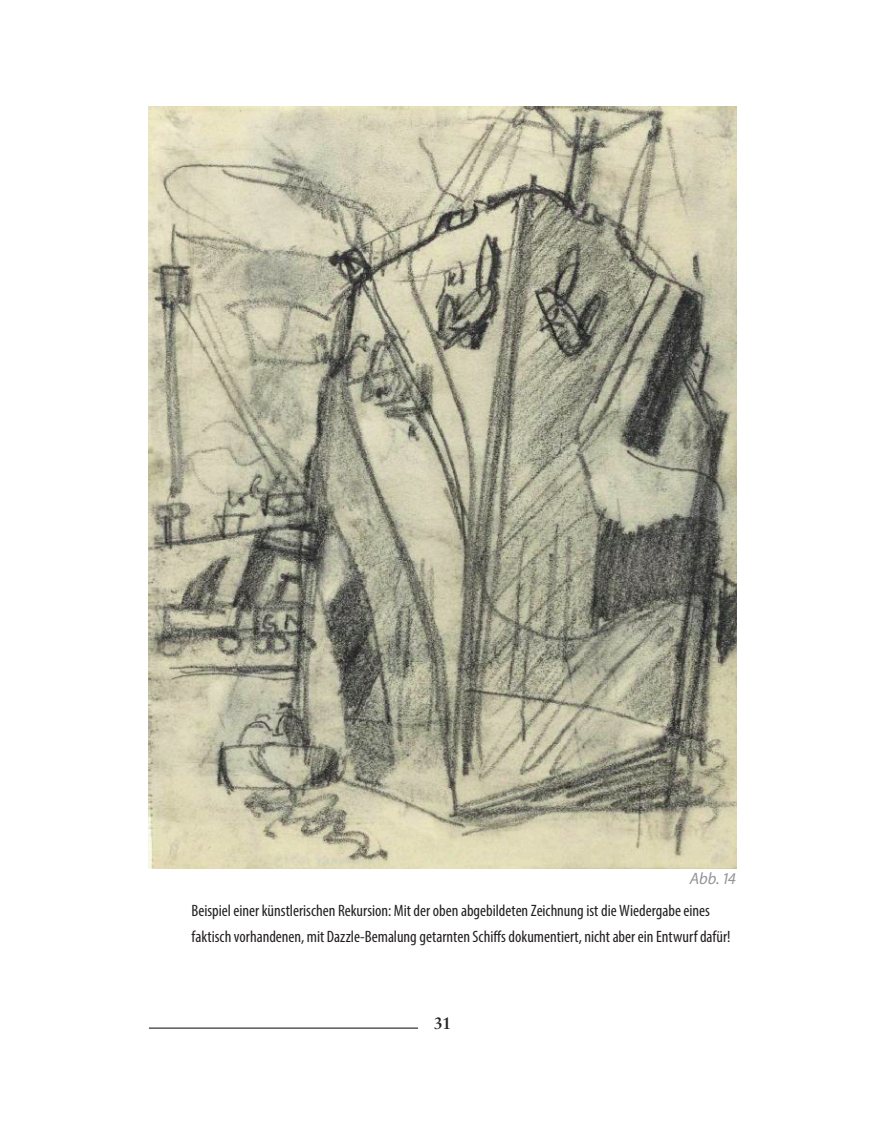
<style>
.page{position:relative;width:885px;height:1127px;background:#fff}
.page>*{position:absolute;margin:0;border:0;box-sizing:border-box;transform-origin:0 0}
.t1{font:condensed 16.5px/25.5px "Myriad Pro";color:#231f20}
.t2{font:italic 16.5px "Myriad Pro";color:#939598}
.t3{font:700 16.5px "Sabon";color:#231f20}
</style>
<div class="page">
<hr style="left:149px;top:1027px;width:269px;height:1px;background:#231f20">
<img style="left:149px;top:106px;width:587px;height:762px">
<p class="t2" style="left:689px;top:868px;width:48px">Abb. 14</p>
<p class="t1" style="left:191px;top:897px;width:540px">Beispiel einer künstlerischen Rekursion: Mit der oben abgebildeten Zeichnung ist die Wiedergabe eines faktisch vorhandenen, mit Dazzle-Bemalung getarnten Schiffs dokumentiert, nicht aber ein Entwurf dafür!</p>
<p class="t3" style="left:434px;top:1013px;width:19px">31</p>
</div>
